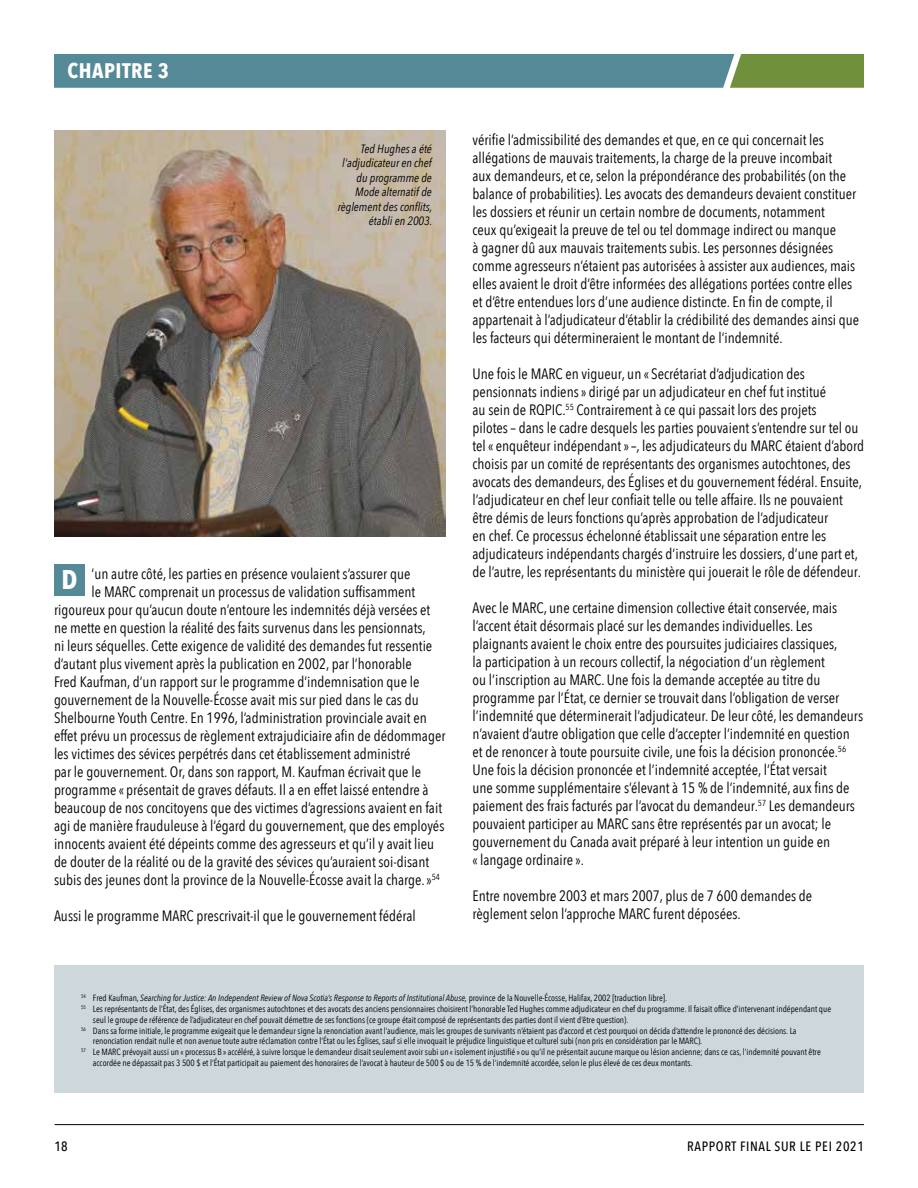
<style>
.page{position:relative;width:918px;height:1188px;background:#fff}
.page>*{position:absolute;margin:0;border:0;box-sizing:border-box;transform-origin:0 0}
.t1{font:700 27px "Avenir Next Condensed";color:#fff}
.t2{font:700 21px "Avenir Next Condensed";letter-spacing:.025em;color:#fff}
.t3{font:15px/18px "Avenir Next Condensed";color:#000}
.t4{font:500 13.5px "Avenir Next Condensed";letter-spacing:.05em;color:#000}
.t5{font:italic 12px/14.4px "Avenir Next Condensed";color:#000;text-align:right}
.t6{font:9px "Avenir Next Condensed";color:#000}
.t7{font:italic 9px "Avenir Next Condensed";color:#000}
.s1{font-style:normal}
</style>
<div class="page">
<hr style="left:55px;top:1124px;width:809px;height:1px;background:#000">
<svg style="left:54px;top:54px;width:810px;height:34px;background:#5b8c8b"></svg>
<div style="left:54px;top:965px;width:810px;height:128px;background:#cdd7dc"></div>
<div style="left:54px;top:564px;width:31px;height:31px;background:#548a98"></div>
<img style="left:54px;top:130px;width:392px;height:407px">
<h2 class="t2" style="left:68px;top:58px;width:103px">CHAPITRE 3</h2>
<p class="t5" style="left:338px;top:142px;width:96px">Ted Hughes a été l'adjudicateur en chef du programme de<br>Mode alternatif de règlement des conflits, établi en 2003.</p>
<p class="t3" style="left:92px;top:564px;width:320px">’un autre côté, les parties en présence voulaient s’assurer que</p>
<p class="t3" style="left:92px;top:582px;width:325px">le MARC comprenait un processus de validation suffisamment</p>
<p class="t3" style="left:54px;top:600px;width:378px">rigoureux pour qu’aucun doute n’entoure les indemnités déjà versées et</p>
<p class="t3" style="left:54px;top:618px;width:373px">ne mette en question la réalité des faits survenus dans les pensionnats,</p>
<p class="t3" style="left:54px;top:636px;width:380px">ni leurs séquelles. Cette exigence de validité des demandes fut ressentie</p>
<p class="t3" style="left:54px;top:654px;width:359px">d’autant plus vivement après la publication en 2002, par l’honorable</p>
<p class="t3" style="left:54px;top:672px;width:367px">Fred Kaufman, d’un rapport sur le programme d’indemnisation que le</p>
<p class="t3" style="left:54px;top:690px;width:366px">gouvernement de la Nouvelle-Écosse avait mis sur pied dans le cas du</p>
<p class="t3" style="left:54px;top:708px;width:374px">Shelbourne Youth Centre. En 1996, l’administration provinciale avait en</p>
<p class="t3" style="left:54px;top:726px;width:393px">effet prévu un processus de règlement extrajudiciaire afin de dédommager</p>
<p class="t3" style="left:54px;top:744px;width:358px">les victimes des sévices perpétrés dans cet établissement administré</p>
<p class="t3" style="left:54px;top:762px;width:369px">par le gouvernement. Or, dans son rapport, M. Kaufman écrivait que le</p>
<p class="t3" style="left:54px;top:780px;width:376px">programme « présentait de graves défauts. Il a en effet laissé entendre à</p>
<p class="t3" style="left:54px;top:798px;width:390px">beaucoup de nos concitoyens que des victimes d’agressions avaient en fait</p>
<p class="t3" style="left:54px;top:816px;width:392px">agi de manière frauduleuse à l’égard du gouvernement, que des employés</p>
<p class="t3" style="left:54px;top:834px;width:382px">innocents avaient été dépeints comme des agresseurs et qu’il y avait lieu</p>
<p class="t3" style="left:54px;top:852px;width:377px">de douter de la réalité ou de la gravité des sévices qu’auraient soi-disant</p>
<p class="t3" style="left:54px;top:870px;width:388px">subis des jeunes dont la province de la Nouvelle-Écosse avait la charge. »<sup>54</sup></p>
<p class="t3" style="left:54px;top:906px;width:363px">Aussi le programme MARC prescrivait-il que le gouvernement fédéral</p>
<h1 class="t1" style="left:61px;top:563px;width:17px">D</h1>
<p class="t3" style="left:472px;top:131px;width:388px">vérifie l’admissibilité des demandes et que, en ce qui concernait les allégations de mauvais traitements, la charge de la preuve incombait<br>aux demandeurs, et ce,selon la prépondérance des probabilités (on the balance of probabilities).Les avocats des demandeurs devaient constituer les dossiers et réunir un certain nombre de documents, notamment<br>ceux qu’exigeait la preuve de tel ou tel dommage indirect ou manque<br>à gagner dû aux mauvais traitements subis. Les personnes désignées comme agresseurs n’étaient pas autorisées à assister aux audiences, mais elles avaient le droit d’être informées des allégations portées contre elles et d’être entendues lors d’une audience distincte. En fin de compte, il appartenait à l’adjudicateur d’établir la crédibilité des demandes ainsi que les facteurs qui détermineraient le montant de l’indemnité.</p>
<p class="t3" style="left:472px;top:365px;width:393px">Une fois le MARC en vigueur, un « Secrétariat d’adjudication des pensionnats indiens » dirigé par un adjudicateur en chef fut institué<br>au sein de RQPIC.<sup>55</sup> Contrairement à ce qui passait lors des projets<br>pilotes – dans le cadre desquels les parties pouvaient s’entendre sur tel ou tel« enquêteur indépendant » –, les adjudicateurs du MARC étaient d’abord choisis par un comité de représentants des organismes autochtones, des avocats des demandeurs, des Églises et du gouvernement fédéral. Ensuite, l’adjudicateur en chef leur confiait telle ou telle affaire. Ils ne pouvaient être démis de leurs fonctions qu’après approbation de l’adjudicateur<br>en chef. Ce processus échelonné établissait une séparation entre les adjudicateurs indépendants chargés d’instruire les dossiers, d’une part et, de l’autre, les représentants du ministère qui jouerait le rôle de défendeur.</p>
<p class="t3" style="left:472px;top:599px;width:392px">Avec le MARC, une certaine dimension collective était conservée, mais l’accent était désormais placé sur les demandes individuelles.Les plaignants avaient le choix entre des poursuites judiciaires classiques,<br>la participation à un recours collectif, la négociation d’un règlement<br>ou l’inscription au MARC. Une fois la demande acceptée au titre du programme par l’État, ce dernier se trouvait dans l’obligation de verser l’indemnité que déterminerait l’adjudicateur. De leur côté, les demandeurs n’avaient d’autre obligation que celle d’accepter l’indemnité en question et de renoncer à toute poursuite civile, une fois la décision prononcée.<sup>56<br></sup>Une fois la décision prononcée et l’indemnité acceptée, l’État versait<br>une somme supplémentaire s’élevant à 15 % de l’indemnité, aux fins de paiement des frais facturés par l’avocat du demandeur.<sup>57</sup> Les demandeurs pouvaient participer au MARC sans être représentés par un avocat; le gouvernement du Canada avait préparé à leur intention un guide en<br>« langage ordinaire ».</p>
<p class="t3" style="left:472px;top:887px;width:341px">Entre novembre 2003 et mars 2007, plus de 7 600 demandes de règlement selon l’approche MARC furent déposées.</p>
<p class="t7" style="left:81px;top:993px;width:588px"><sup>54</sup> <span class="s1">Fred Kaufman,</span> Searching forJustice: An Independent Review of Nova Scotia’s Response to Reports of Institutional Abuse, <span class="s1">province de la Nouvelle-Écosse, Halifax, 2002 [traduction libre].</span></p>
<p class="t6" style="left:81px;top:1001px;width:752px"><sup>55</sup> Les représentants de l’État, des Églises, des organismes autochtones et des avocats des anciens pensionnaires choisirent l’honorable Ted Hughes comme adjudicateur en chef du programme. Il faisait office d’intervenant indépendant que</p>
<p class="t6" style="left:93px;top:1012px;width:537px">seul le groupe de référence de l’adjudicateur en chef pouvait démettre de ses fonctions (ce groupe était composé de représentants des parties dont il vient d’être question).</p>
<p class="t6" style="left:81px;top:1023px;width:717px"><sup>56</sup> Dans sa forme initiale, le programme exigeait que le demandeur signe la renonciation avant l’audience, mais les groupes de survivants n’étaient pas d’accord et c’est pourquoi on décida d’attendre le prononcé des décisions.La</p>
<p class="t6" style="left:93px;top:1034px;width:611px">renonciation rendait nulle et non avenue toute autre réclamation contre l’État ou les Églises, sauf si elle invoquait le préjudice linguistique et culturel subi (non pris en considération par le MARC).</p>
<p class="t6" style="left:81px;top:1044px;width:741px"><sup>57</sup> Le MARC prévoyait aussi un « processus B » accéléré, à suivre lorsque le demandeur disait seulement avoir subi un « isolement injustifié » ou qu’il ne présentait aucune marque ou lésion ancienne; dans ce cas, l’indemnité pouvant être</p>
<p class="t6" style="left:93px;top:1055px;width:601px">accordée ne dépassait pas 3 500 $ et l’État participait au paiement des honoraires de l’avocat à hauteur de 500 $ ou de 15 % de l’indemnité accordée,selon le plus élevé de ces deux montants.</p>
<p class="t4" style="left:55px;top:1138px;width:15px">18</p>
<p class="t4" style="left:687px;top:1138px;width:178px">RAPPORT FINAL SUR LE PEI 2021</p>
</div>
